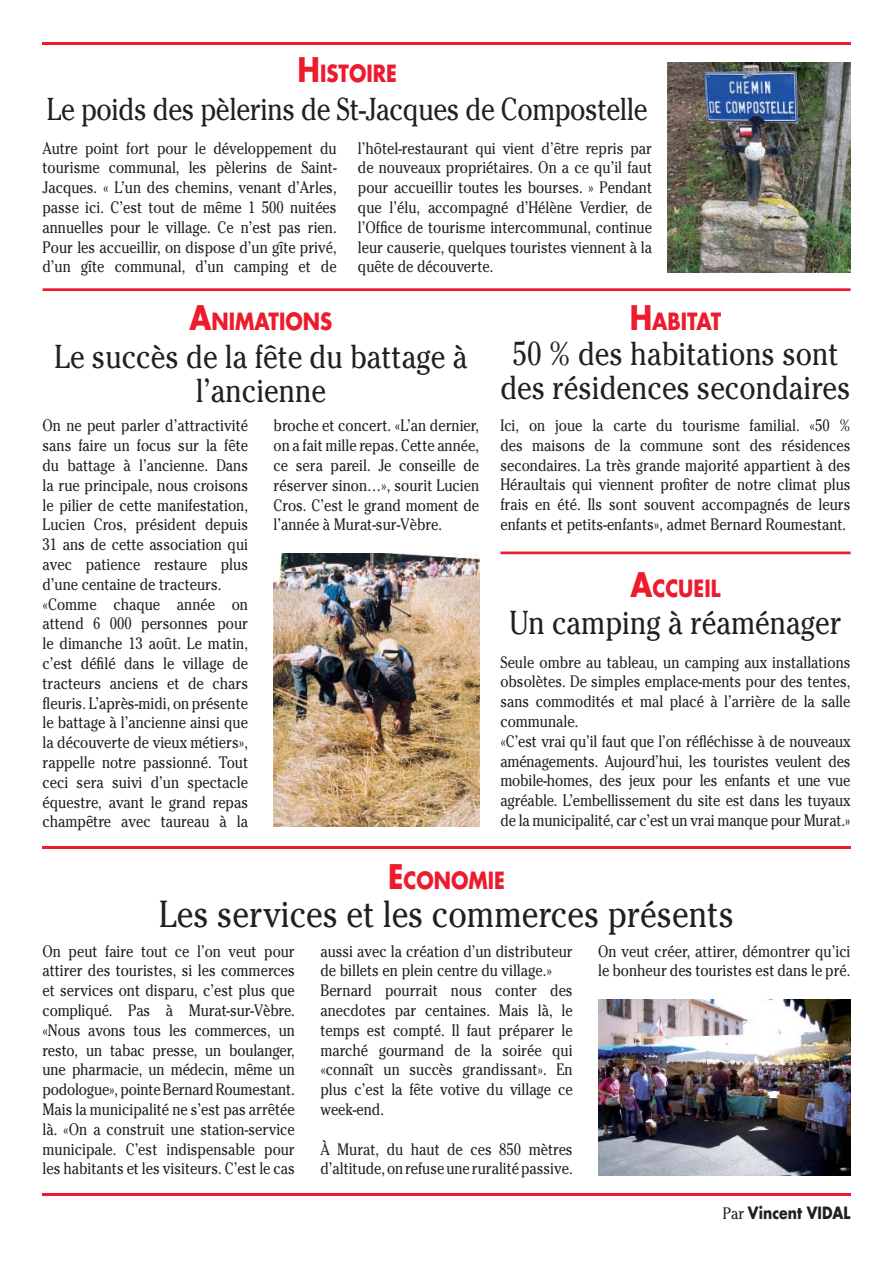
<style>
.page{position:relative;width:893px;height:1263px;background:#fff}
.page>*{position:absolute;margin:0;border:0;box-sizing:border-box;transform-origin:0 0}
.t1{font:37.5px "Cheltenham";color:#231f20;scale:.85 1}
.t2{font:33px/34.5px "Cheltenham";color:#231f20;text-align:center;scale:.85 1}
.t3{font:31.5px "Cheltenham";letter-spacing:-.015em;color:#231f20;scale:.84 1}
.t4{font:700 23.1px "Futura";color:#ed1b2e;scale:.85 1}
.t5{font:16.5px/19.8px "Cheltenham";color:#231f20;scale:.85 1}
.t6{font:700 16.5px "Futura";color:#231f20;scale:.85 1}
.s1{font-size:33px}
.s2{font-family:"Cheltenham";font-weight:400}
</style>
<div class="page">
<hr style="left:43px;top:847px;width:807px;height:2px;background:#ed1b2e">
<hr style="left:43px;top:1193px;width:807px;height:3px;background:#ed1b2e">
<hr style="left:43px;top:43px;width:807px;height:2px;background:#ed1b2e">
<img style="left:668px;top:62px;width:182px;height:210px">
<hr style="left:43px;top:288px;width:807px;height:3px;background:#ed1b2e">
<hr style="left:500px;top:552px;width:350px;height:2px;background:#ed1b2e">
<img style="left:274px;top:553px;width:205px;height:273px">
<img style="left:598px;top:999px;width:252px;height:176px">
<h3 class="t4" style="left:298px;top:63px;width:118px"><span class="s1">H</span>ISTOIRE</h3>
<h3 class="t3" style="left:47px;top:97px;width:717px">Le poids des pèlerins de St-Jacques de Compostelle</h3>
<p class="t5" style="left:43px;top:140px;width:348px;text-align:justify">Autre point fort pour le développement du tourisme communal, les pèlerins de Saint-Jacques. « L’un des chemins, venant d’Arles, passe ici. C’est tout de même 1 500 nuitées annuelles pour le village. Ce n’est pas rien.<br>Pour les accueillir, on dispose d’un gîte privé, d’un gîte communal, d’un camping et de</p>
<p class="t5" style="left:358px;top:140px;width:348px;text-align:justify">l’hôtel-restaurant qui vient d’être repris par de nouveaux propriétaires. On a ce qu’il faut pour accueillir toutes les bourses. » Pendant que l’élu, accompagné d’Hélène Verdier, de l’Office de tourisme intercommunal, continue leur causerie, quelques touristes viennent à la quête de découverte.</p>
<h3 class="t4" style="left:189px;top:311px;width:169px"><span class="s1">A</span>NIMATIONS</h3>
<h2 class="t2" style="left:54px;top:342px;width:487px">Le succès de la fête du battage à l’ancienne</h2>
<p class="t5" style="left:43px;top:418px;width:243px">On ne peut parler d’attractivité sans faire un focus sur la fête du battage à l’ancienne. Dans la rue principale, nous croisons le pilier de cette manifestation,<br>Lucien Cros, président depuis<br>31 ans de cette association qui avec patience restaure plus d’une centaine de tracteurs. «Comme chaque année on attend 6 000 personnes pour le dimanche 13 août. Le matin, c’est défilé dans le village de tracteurs anciens et de chars fleuris. L’après-midi, on présente le battage à l’ancienne ainsi que la découverte de vieux métiers», rappelle notre passionné. Tout ceci sera suivi d’un spectacle équestre, avant le grand repas champêtre avec taureau à la</p>
<p class="t5" style="left:274px;top:418px;width:243px;text-align:justify">broche et concert. «L’an dernier, on a fait mille repas. Cette année, ce sera pareil. Je conseille de réserver sinon…», sourit Lucien Cros. C’est le grand moment de l’année à Murat-sur-Vèbre.</p>
<h3 class="t4" style="left:630px;top:311px;width:109px"><span class="s1">H</span>ABITAT</h3>
<h2 class="t2" style="left:500px;top:339px;width:413px">50 % des habitations sont des résidences secondaires</h2>
<p class="t5" style="left:500px;top:417px;width:413px;text-align:justify">Ici, on joue la carte du tourisme familial. «50 % des maisons de la commune sont des résidences secondaires. La très grande majorité appartient à des Héraultais qui viennent profiter de notre climat plus frais en été. Ils sont souvent accompagnés de leurs enfants et petits-enfants», admet Bernard Roumestant.</p>
<h3 class="t4" style="left:630px;top:577px;width:107px"><span class="s1">A</span>CCUEIL</h3>
<h2 class="t2" style="left:509px;top:609px;width:392px">Un camping à réaménager</h2>
<p class="t5" style="left:500px;top:654px;width:413px">Seule ombre au tableau, un camping aux installations obsolètes. De simples emplace-ments pour des tentes, sans commodités et mal placé à l’arrière de la salle communale.<br>«C’est vrai qu’il faut que l’on réfléchisse à de nouveaux aménagements. Aujourd’hui, les touristes veulent des mobile-homes, des jeux pour les enfants et une vue agréable. L’embellissement du site est dans les tuyaux de la municipalité, car c’est un vrai manque pour Murat.»</p>
<h3 class="t4" style="left:388px;top:870px;width:139px"><span class="s1">E</span>CONOMIE</h3>
<h1 class="t1" style="left:159px;top:900px;width:678px">Les services et les commerces présents</h1>
<p class="t5" style="left:43px;top:943px;width:298px;text-align:justify">On peut faire tout ce l’on veut pour attirer des touristes, si les commerces et services ont disparu, c’est plus que compliqué. Pas à Murat-sur-Vèbre. «Nous avons tous les commerces, un resto, un tabac presse, un boulanger, une pharmacie, un médecin, même un podologue», pointe Bernard Roumestant.<br>Mais la municipalité ne s’est pas arrêtée là. «On a construit une station-service municipale. C’est indispensable pour les habitants et les visiteurs. C’est le cas</p>
<p class="t5" style="left:320px;top:943px;width:298px">aussi avec la création d’un distributeur de billets en plein centre du village.» Bernard pourrait nous conter des anecdotes par centaines. Mais là, le temps est compté. Il faut préparer le marché gourmand de la soirée qui «connaît un succès grandissant». En plus c’est la fête votive du village ce week-end.</p>
<p class="t5" style="left:320px;top:1141px;width:298px">À Murat, du haut de ces 850 mètres d’altitude, on refuse une ruralité passive.</p>
<p class="t5" style="left:598px;top:943px;width:298px">On veut créer, attirer, démontrer qu’ici le bonheur des touristes est dans le pré.</p>
<p class="t6" style="left:723px;top:1206px;width:152px"><span class="s2">Par</span> Vincent VIDAL</p>
</div>
